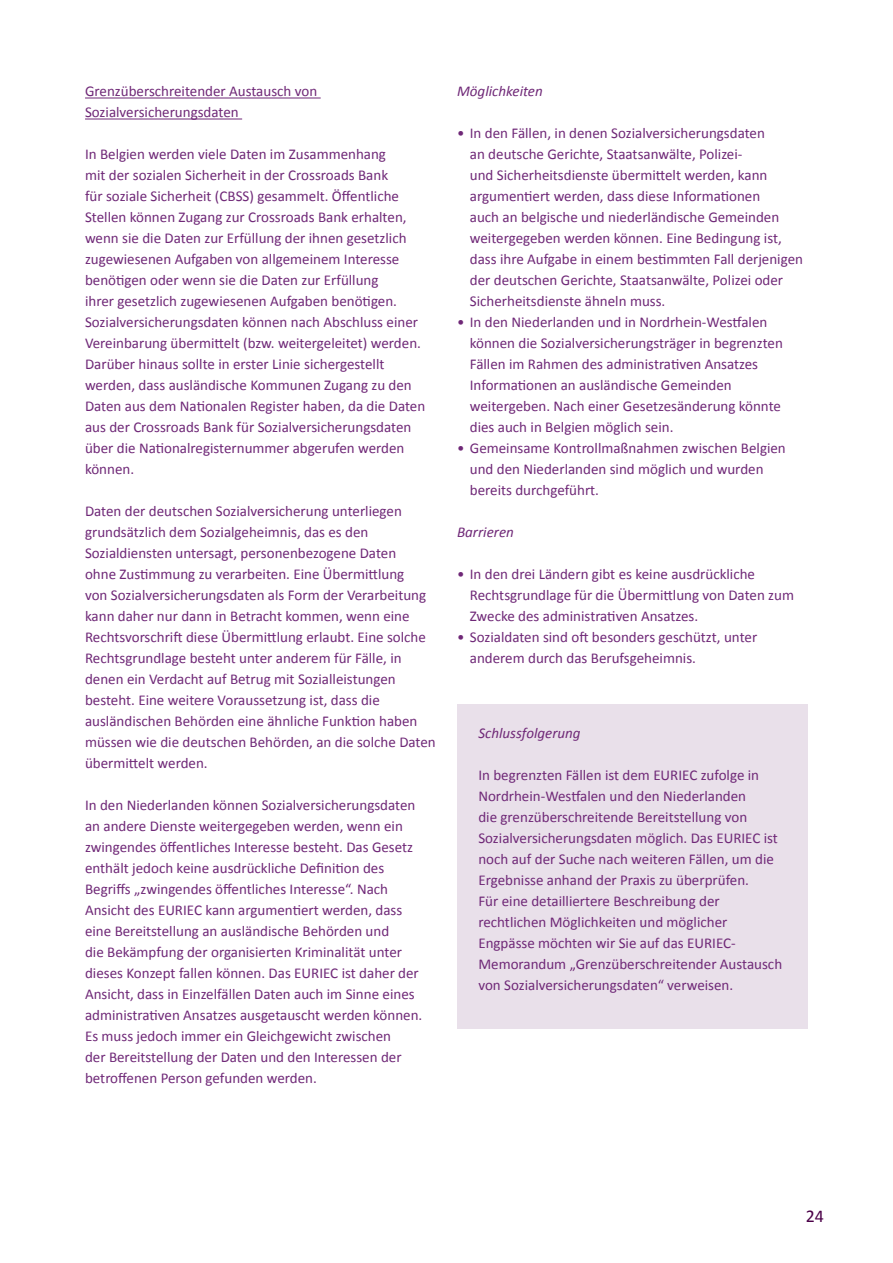
<style>
.page{position:relative;width:893px;height:1263px;background:#fff}
.page>*{position:absolute;margin:0;border:0;box-sizing:border-box;transform-origin:0 0}
.t1{font:18px "Calibri";color:#4b0048}
.t2{font:15px/21px "Calibri";color:#6f2877}
.t3{font:italic 15px "Calibri";color:#6f2877}
</style>
<div class="page">
<hr style="left:85px;top:97px;width:236px;height:1px;background:#6f2877">
<hr style="left:85px;top:118px;width:157px;height:1px;background:#6f2877">
<div style="left:457px;top:705px;width:351px;height:324px;background:#e9e0ea"></div>
<p class="t2" style="left:85px;top:80px;width:234px">Grenzüberschreitender Austausch von<br>Sozialversicherungsdaten</p>
<p class="t2" style="left:85px;top:143px;width:342px">In Belgien werden viele Daten im Zusammenhang<br>mit der sozialen Sicherheit in der Crossroads Bank<br>für soziale Sicherheit (CBSS) gesammelt. Öffentliche Stellen können Zugang zur Crossroads Bank erhalten, wenn sie die Daten zur Erfüllung der ihnen gesetzlich zugewiesenen Aufgaben von allgemeinem Interesse benötigen oder wenn sie die Daten zur Erfüllung<br>ihrer gesetzlich zugewiesenen Aufgaben benötigen.<br>Sozialversicherungsdaten können nach Abschluss einer Vereinbarung übermittelt (bzw. weitergeleitet) werden.<br>Darüber hinaus sollte in erster Linie sichergestellt werden, dass ausländische Kommunen Zugang zu den Daten aus dem Nationalen Register haben, da die Daten aus der Crossroads Bank für Sozialversicherungsdaten über die Nationalregisternummer abgerufen werden können.</p>
<p class="t2" style="left:85px;top:500px;width:352px">Daten der deutschen Sozialversicherung unterliegen grundsätzlich dem Sozialgeheimnis, das es den Sozialdiensten untersagt, personenbezogene Daten<br>ohne Zustimmung zu verarbeiten. Eine Übermittlung<br>von Sozialversicherungsdaten als Form der Verarbeitung kann daher nur dann in Betracht kommen, wenn eine Rechtsvorschrift diese Übermittlung erlaubt. Eine solche Rechtsgrundlage besteht unter anderem für Fälle, in denen ein Verdacht auf Betrug mit Sozialleistungen besteht. Eine weitere Voraussetzung ist, dass die ausländischen Behörden eine ähnliche Funktion haben müssen wie die deutschen Behörden, an die solche Daten übermittelt werden.</p>
<p class="t2" style="left:85px;top:794px;width:339px">In den Niederlanden können Sozialversicherungsdaten an andere Dienste weitergegeben werden, wenn ein zwingendes öffentliches Interesse besteht. Das Gesetz enthält jedoch keine ausdrückliche Definition des Begriffs „zwingendes öffentliches Interesse“. Nach Ansicht des EURIEC kann argumentiert werden, dass eine Bereitstellung an ausländische Behörden und<br>die Bekämpfung der organisierten Kriminalität unter dieses Konzept fallen können. Das EURIEC ist daher der Ansicht, dass in Einzelfällen Daten auch im Sinne eines administrativen Ansatzes ausgetauscht werden können.<br>Es muss jedoch immer ein Gleichgewicht zwischen<br>der Bereitstellung der Daten und den Interessen der betroffenen Person gefunden werden.</p>
<p class="t3" style="left:457px;top:81px;width:87px">Möglichkeiten</p>
<p class="t2" style="left:470px;top:122px;width:335px;text-indent:-13px">• In den Fällen, in denen Sozialversicherungsdaten<br>an deutsche Gerichte, Staatsanwälte, Polizei-<br>und Sicherheitsdienste übermittelt werden, kann argumentiert werden, dass diese Informationen<br>auch an belgische und niederländische Gemeinden weitergegeben werden können. Eine Bedingung ist, dass ihre Aufgabe in einem bestimmten Fall derjenigen der deutschen Gerichte, Staatsanwälte, Polizei oder Sicherheitsdienste ähneln muss.</p>
<p class="t2" style="left:470px;top:311px;width:315px;text-indent:-13px">• In den Niederlanden und in Nordrhein-Westfalen können die Sozialversicherungsträger in begrenzten Fällen im Rahmen des administrativen Ansatzes Informationen an ausländische Gemeinden weitergeben. Nach einer Gesetzesänderung könnte dies auch in Belgien möglich sein.</p>
<p class="t2" style="left:470px;top:437px;width:317px;text-indent:-13px">• Gemeinsame Kontrollmaßnahmen zwischen Belgien und den Niederlanden sind möglich und wurden bereits durchgeführt.</p>
<p class="t3" style="left:457px;top:522px;width:58px">Barrieren</p>
<p class="t2" style="left:470px;top:563px;width:326px;text-indent:-13px">• In den drei Ländern gibt es keine ausdrückliche<br>Rechtsgrundlage für die Übermittlung von Daten zum<br>Zwecke des administrativen Ansatzes.</p>
<p class="t2" style="left:470px;top:626px;width:289px;text-indent:-13px">• Sozialdaten sind oft besonders geschützt, unter anderem durch das Berufsgeheimnis.</p>
<p class="t3" style="left:478px;top:723px;width:104px">Schlussfolgerung</p>
<p class="t2" style="left:478px;top:764px;width:305px">In begrenzten Fällen ist dem EURIEC zufolge in Nordrhein-Westfalen und den Niederlanden<br>die grenzüberschreitende Bereitstellung von Sozialversicherungsdaten möglich. Das EURIEC ist noch auf der Suche nach weiteren Fällen, um die Ergebnisse anhand der Praxis zu überprüfen.<br>Für eine detailliertere Beschreibung der rechtlichen Möglichkeiten und möglicher Engpässe möchten wir Sie auf das EURIEC-Memorandum „Grenzüberschreitender Austausch von Sozialversicherungsdaten“ verweisen.</p>
<p class="t1" style="left:806px;top:1204px;width:20px">24</p>
</div>
